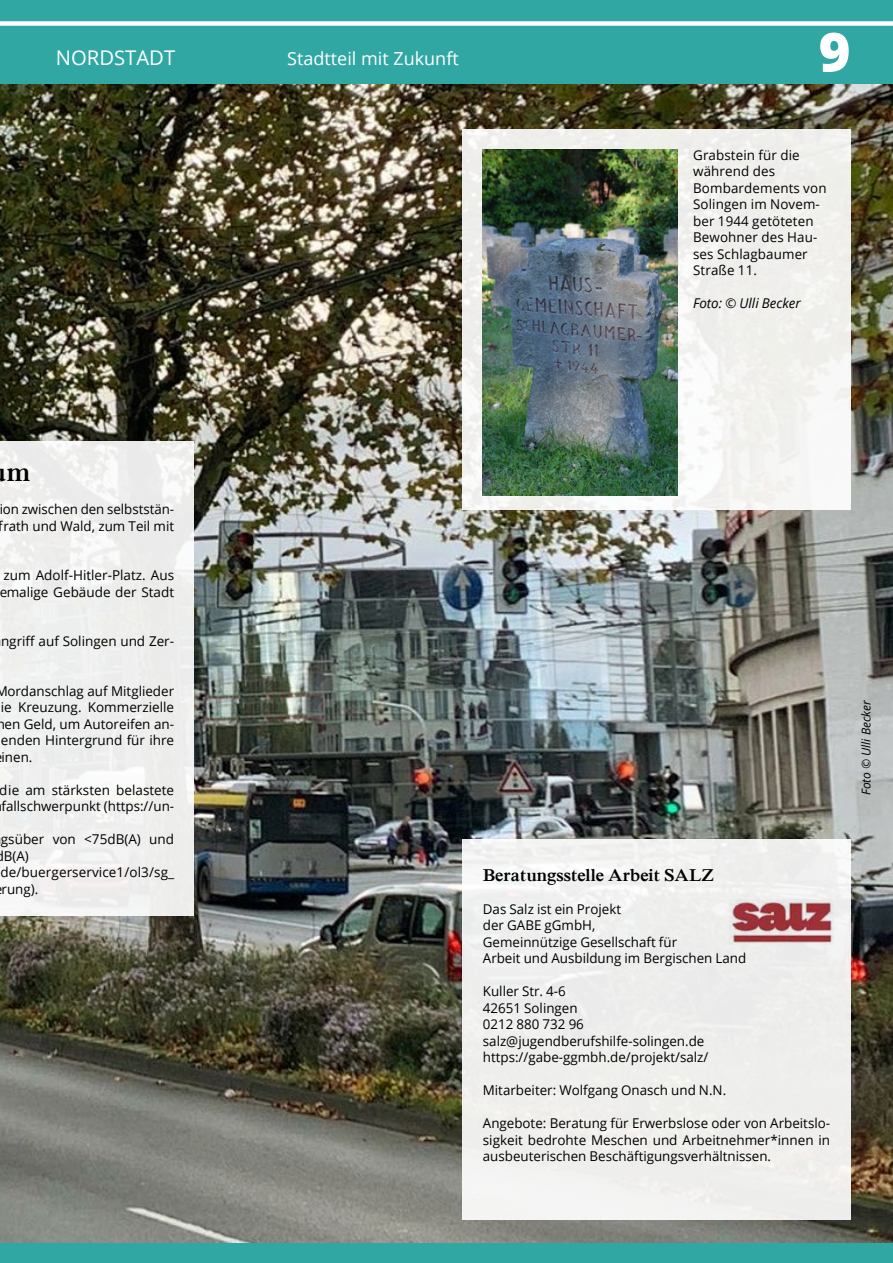
<style>
.page{position:relative;width:893px;height:1263px;background:#fff}
.page>*{position:absolute;margin:0;border:0;box-sizing:border-box;transform-origin:0 0}
.t1{font:800 54px "Open Sans";color:#fff}
.t2{font:700 27px "Iskoola Pota";color:#000}
.t3{font:20.25px "Open Sans";color:#fff}
.t4{font:700 18px "Iskoola Pota";color:#000}
.t5{font:18px "Open Sans";color:#fff}
.t6{font:13.5px/16.5px "Open Sans";color:#000}
.t7{font:italic 13.5px "Open Sans";color:#000}
.t8{font:italic 12px "Open Sans";color:#000}
</style>
<div class="page">
<img style="left:0;top:84px;width:893px;height:1159px">
<div style="left:0;top:0;width:893px;height:84px;background:#31a7a4"></div>
<div style="left:0;top:21px;width:893px;height:5px;background:#fff"></div>
<div style="left:0;top:1243px;width:893px;height:20px;background:#31a7a4"></div>
<div style="left:462px;top:129px;width:388px;height:381px;background:linear-gradient(to bottom,#ecece8,#f4f4f3)"></div>
<div style="left:462px;top:839px;width:388px;height:381px;background:#efefed"></div>
<img style="left:729px;top:899px;width:104px;height:45px">
<img style="left:483px;top:150px;width:194px;height:345px">
<div style="left:0;top:441px;width:194px;height:474px;background:#eee"></div>
<h3 class="t3" style="left:56px;top:43px;width:121px">NORDSTADT</h3>
<h3 class="t5" style="left:287px;top:46px;width:173px">Stadtteil mit Zukunft</h3>
<h1 class="t1" style="left:819px;top:11px;width:33px">9</h1>
<p class="t6" style="left:693px;top:146px;width:135px">Grabstein für die während des<br>Bombardements von<br>Solingen im Novem&shy;ber 1944 getöteten<br>Bewohner des Hau&shy;ses Schlagbaumer<br>Straße 11.</p>
<p class="t7" style="left:693px;top:294px;width:109px">Foto: © Ulli Becker</p>
<h2 class="t2" style="left:7px;top:457px;width:25px">m</h2>
<p class="t6" style="left:-1px;top:500px;width:177px">ion zwischen den selbststän&shy;frath und Wald, zum Teil mit</p>
<p class="t6" style="left:-1px;top:566px;width:176px;text-align:center">zum Adolf-Hitler-Platz. Aus emalige Gebäude der Stadt</p>
<p class="t6" style="left:1px;top:632px;width:175px">ngriff auf Solingen und Zer-</p>
<p class="t6" style="left:-5px;top:682px;width:180px">Mordanschlag auf Mitglieder</p>
<p class="t6" style="left:1px;top:698px;width:175px">ie Kreuzung. Kommerzielle</p>
<p class="t6" style="left:-4px;top:715px;width:179px">hen Geld, um Autoreifen an-</p>
<p class="t6" style="left:1px;top:731px;width:175px">enden Hintergrund für ihre</p>
<p class="t6" style="left:2px;top:748px;width:32px">inen.</p>
<p class="t6" style="left:0;top:781px;width:176px">die am stärksten belastete fallschwerpunkt (https://un-</p>
<p class="t6" style="left:0;top:830px;width:175px">gsüber von &lt;75dB(A) und<br>B(A) de/buergerservice1/ol3/sg_ rung).</p>
<h3 class="t4" style="left:483px;top:864px;width:233px">Beratungsstelle Arbeit SALZ</h3>
<p class="t6" style="left:483px;top:900px;width:265px">Das Salz ist ein Projekt<br>der GABE gGmbH,<br>Gemeinnützige Gesellschaft für<br>Arbeit und Ausbildung im Bergischen Land</p>
<p class="t6" style="left:483px;top:983px;width:227px">Kuller Str. 4-6<br>42651 Solingen<br>0212 880 732 96 salz@jugendberufshilfe-solingen.de https://gabe-ggmbh.de/projekt/salz/</p>
<p class="t6" style="left:483px;top:1082px;width:245px">Mitarbeiter: Wolfgang Onasch und N.N.</p>
<p class="t6" style="left:483px;top:1115px;width:349px;text-align:justify">Angebote: Beratung für Erwerbslose oder von Arbeitslo&shy;sigkeit bedrohte Meschen und Arbeitnehmer*innen in ausbeuterischen Beschäftigungsverhältnissen.</p>
<p class="t8" style="left:858px;top:795px;width:96px;rotate:-90deg">Foto © Ulli Becker</p>
</div>
